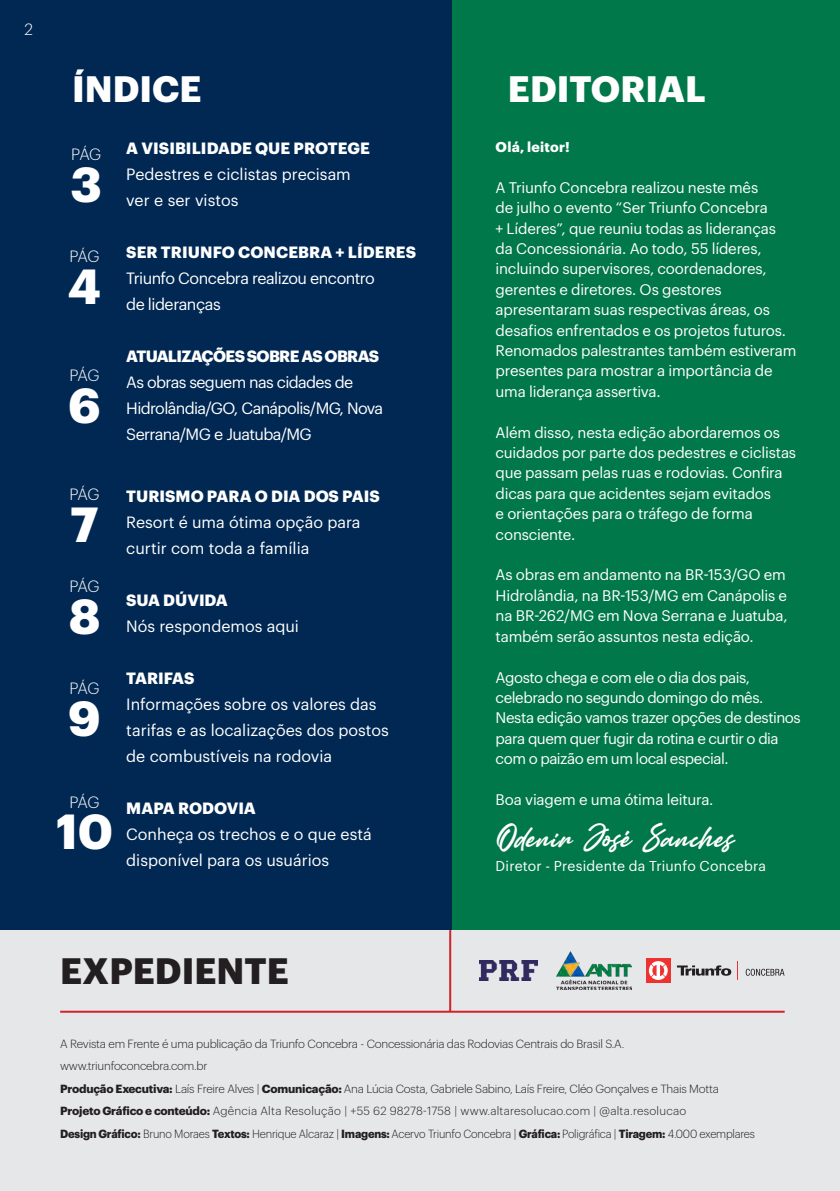
<style>
.page{position:relative;width:840px;height:1191px;background:#fff}
.page>*{position:absolute;margin:0;border:0;box-sizing:border-box;transform-origin:0 0}
.t1{font:700 48.2px "Graphik";color:#fff}
.t2{font:700 36px "Graphik";color:#fff}
.t3{font:700 36px "Graphik";color:#231f20}
.t4{font:28px "Amertha PERSONALUSEONLY";letter-spacing:.03em;color:#fff}
.t5{font:16px/26px "Graphik";color:#fff}
.t6{font:16px/26px "Graphik";letter-spacing:-.04em;color:#fff}
.t7{font:700 16px "Graphik";letter-spacing:.005em;color:#fff}
.t8{font:16px "Graphik";letter-spacing:-.03em;color:#fff}
.t9{font:300 16px "Graphik";letter-spacing:-.045em;color:#fff}
.t10{font:15px/20.4px "Graphik";letter-spacing:-.015em;color:#fff}
.t11{font:14px "Graphik";letter-spacing:.015em;color:#fff}
.t12{font:700 14px "Graphik";letter-spacing:.02em;color:#fff}
.t13{font:300 11.6px/22.4px "Graphik";letter-spacing:-.02em;color:#231f20}
.t14{font:300 11.6px "Graphik";letter-spacing:-.02em;color:#231f20;scale:.95 1}
.s1{font-weight:700}
</style>
<div class="page">
<div style="left:420px;top:0;width:419px;height:1191px;background:#00784a"></div>
<div style="left:0;top:0;width:451px;height:1191px;background:#002853"></div>
<div style="left:0;top:930px;width:839px;height:261px;background:#e6e7e9"></div>
<img style="left:479px;top:960px;width:58px;height:21px">
<img style="left:556px;top:951px;width:75px;height:38px">
<div style="left:645px;top:958px;width:25px;height:25px;background:#ee3230"></div>
<svg style="left:677px;top:965px;width:53px;height:10px"></svg>
<svg style="left:648px;top:961px;width:19px;height:19px"></svg>
<svg style="left:737px;top:961px;width:1px;height:18px"></svg>
<svg style="left:745px;top:968px;width:39px;height:7px"></svg>
<hr style="left:449px;top:930px;width:2px;height:81px;background:#d1232a">
<hr style="left:60px;top:1010px;width:724px;height:2px;background:#d1232a">
<p class="t9" style="left:24px;top:18px;width:10px">2</p>
<p class="t2" style="left:72px;top:61px;width:131px">ÍNDICE</p>
<p class="t2" style="left:507px;top:61px;width:199px">EDITORIAL</p>
<p class="t9" style="left:71px;top:143px;width:32px">PÁG</p>
<p class="t1" style="left:70px;top:147px;width:33px">3</p>
<p class="t9" style="left:69px;top:244px;width:32px">PÁG</p>
<p class="t1" style="left:68px;top:249px;width:34px">4</p>
<p class="t9" style="left:69px;top:363px;width:32px">PÁG</p>
<p class="t1" style="left:68px;top:368px;width:34px">6</p>
<p class="t7" style="left:126px;top:135px;width:245px">A VISIBILIDADE QUE PROTEGE</p>
<p class="t5" style="left:126px;top:159px;width:226px">Pedestres e ciclistas precisam ver e ser vistos</p>
<p class="t7" style="left:126px;top:239px;width:291px">SER TRIUNFO CONCEBRA + LÍDERES</p>
<p class="t8" style="left:126px;top:266px;width:250px">Triunfo Concebra realizou encontro</p>
<p class="t8" style="left:126px;top:292px;width:96px">de lideranças</p>
<p class="t6" style="left:126px;top:341px;width:258px"><span class="s1">ATUALIZAÇÕES SOBRE AS OBRAS<br></span>As obras seguem nas cidades de<br>Hidrolândia/GO, Canápolis/MG, Nova<br>Serrana/MG e Juatuba/MG</p>
<p class="t9" style="left:69px;top:482px;width:32px">PÁG</p>
<p class="t1" style="left:71px;top:487px;width:29px">7</p>
<p class="t9" style="left:69px;top:575px;width:32px">PÁG</p>
<p class="t1" style="left:69px;top:579px;width:33px">8</p>
<p class="t9" style="left:69px;top:676px;width:32px">PÁG</p>
<p class="t1" style="left:68px;top:681px;width:34px">9</p>
<p class="t9" style="left:69px;top:790px;width:32px">PÁG</p>
<p class="t1" style="left:56px;top:794px;width:58px">10</p>
<p class="t5" style="left:126px;top:481px;width:255px"><span class="s1">TURISMO PARA O DIA DOS PAIS<br></span>Resort é uma ótima opção para curtir com toda a família</p>
<p class="t7" style="left:126px;top:587px;width:103px">SUA DÚVIDA</p>
<p class="t5" style="left:126px;top:611px;width:174px">Nós respondemos aqui</p>
<p class="t7" style="left:126px;top:665px;width:70px">TARIFAS</p>
<p class="t5" style="left:126px;top:689px;width:264px">Informações sobre os valores das tarifas e as localizações dos postos de combustíveis na rodovia</p>
<p class="t7" style="left:126px;top:795px;width:131px">MAPA RODOVIA</p>
<p class="t5" style="left:126px;top:819px;width:247px">Conheça os trechos e o que está disponível para os usuários</p>
<p class="t12" style="left:495px;top:136px;width:76px">Olá, leitor!</p>
<p class="t10" style="left:495px;top:176px;width:302px">A Triunfo Concebra realizou neste mês<br>de julho o evento “Ser Triunfo Concebra<br>+ Líderes”, que reuniu todas as lideranças da Concessionária. Ao todo, 55 líderes, incluindo supervisores, coordenadores, gerentes e diretores. Os gestores apresentaram suas respectivas áreas, os desafios enfrentados e os projetos futuros.<br>Renomados palestrantes também estiveram presentes para mostrar a importância de uma liderança assertiva.</p>
<p class="t10" style="left:495px;top:421px;width:302px">Além disso, nesta edição abordaremos os cuidados por parte dos pedestres e ciclistas que passam pelas ruas e rodovias. Confira dicas para que acidentes sejam evitados<br>e orientações para o tráfego de forma consciente.</p>
<p class="t10" style="left:495px;top:563px;width:293px;text-align:justify">As obras em andamento na BR-153/GO em Hidrolândia, na BR-153/MG em Canápolis e na BR-262/MG em Nova Serrana e Juatuba, também serão assuntos nesta edição.</p>
<p class="t10" style="left:495px;top:665px;width:306px">Agosto chega e com ele o dia dos pais, celebrado no segundo domingo do mês.<br>Nesta edição vamos trazer opções de destinos para quem quer fugir da rotina e curtir o dia com o paizão em um local especial.</p>
<p class="t10" style="left:495px;top:788px;width:219px">Boa viagem e uma ótima leitura.</p>
<p class="t4" style="left:495px;top:813px;width:239px">Odenir José Sanches</p>
<p class="t11" style="left:495px;top:855px;width:272px">Diretor - Presidente da Triunfo Concebra</p>
<p class="t3" style="left:60px;top:943px;width:230px">EXPEDIENTE</p>
<p class="t13" style="left:60px;top:1031px;width:565px">A Revista em Frente é uma publicação da Triunfo Concebra - Concessionária das Rodovias Centrais do Brasil S.A.</p>
<p class="t13" style="left:60px;top:1054px;width:149px">www.triunfoconcebra.com.br</p>
<p class="t13" style="left:60px;top:1076px;width:660px"><span class="s1">Produção Executiva:</span> Laís Freire Alves | <span class="s1">Comunicação:</span> Ana Lúcia Costa, Gabriele Sabino, Laís Freire, Cléo Gonçalves e Thais Motta<br><span class="s1">Projeto Gráfico e conteúdo:</span> Agência Alta Resolução | +55 62 98278-1758 | www.altaresolucao.com | @alta.resolucao</p>
<p class="t14" style="left:60px;top:1124px;width:732px"><span class="s1">Design Gráfico:</span> Bruno Moraes <span class="s1">Textos:</span> Henrique Alcaraz | <span class="s1">Imagens:</span> Acervo Triunfo Concebra | <span class="s1">Gráfica:</span> Poligráfica | <span class="s1">Tiragem:</span> 4.000 exemplares</p>
</div>
